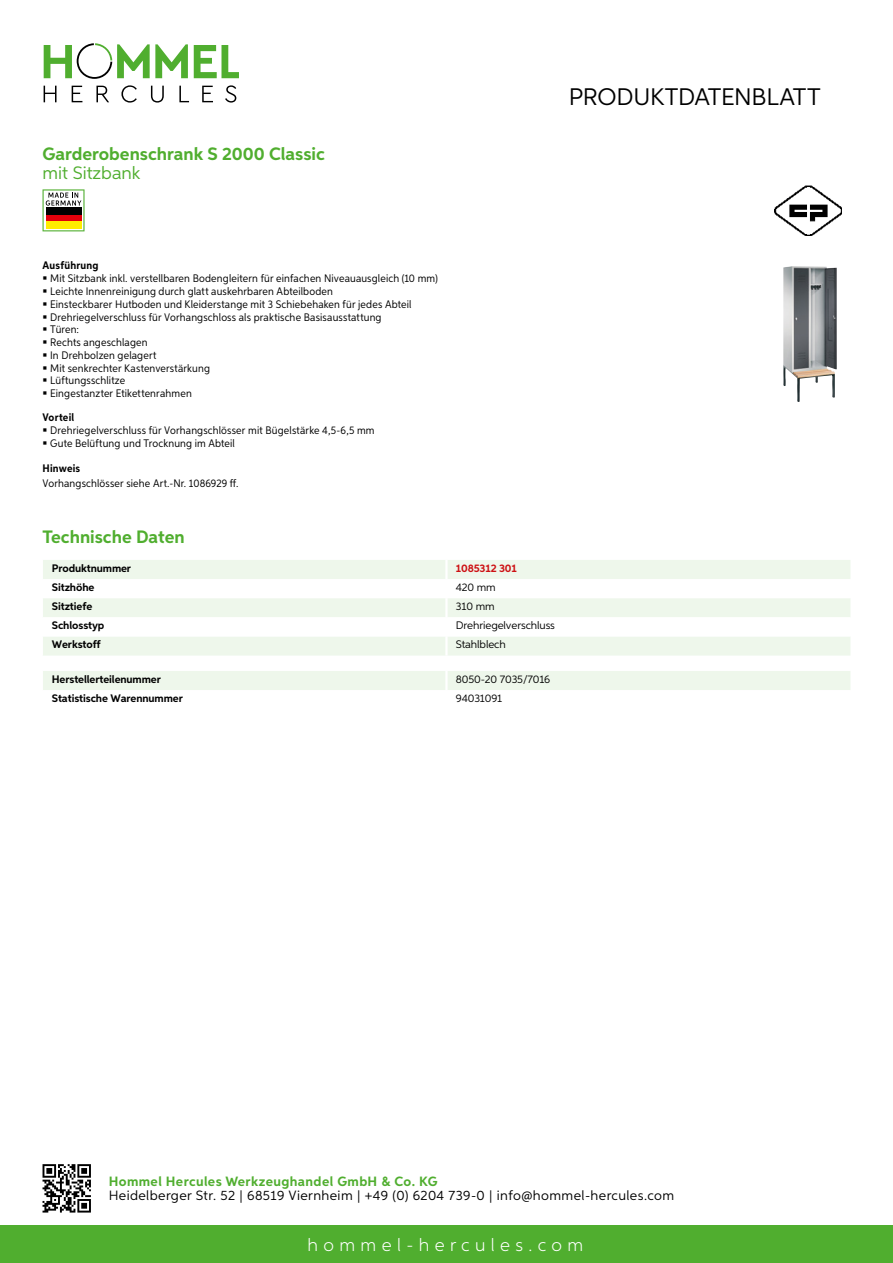
<style>
.page{position:relative;width:893px;height:1263px;background:#fff}
.page>*{position:absolute;margin:0;border:0;box-sizing:border-box;transform-origin:0 0}
.t1{font:24px "Aspira";letter-spacing:-.01em;color:#000}
.t2{font:700 18px "Aspira";color:#50ae2f}
.t3{font:300 18px "Aspira";letter-spacing:.3em;color:#fff}
.t4{font:18px "Aspira";color:#50ae2f}
.t5{font:13.5px "Aspira";letter-spacing:.03em;color:#000}
.t6{font:700 13.5px "Aspira";letter-spacing:.03em;color:#50ae2f}
.t7{font:10.95px/12.8px "Aspira Nar";letter-spacing:.015em;color:#000}
.t8{font:700 10.95px "Aspira";letter-spacing:-.01em;color:#000}
.t9{font:10.95px "Aspira";letter-spacing:-.01em;color:#000}
.t10{font:700 10.95px "Aspira Nar";letter-spacing:.02em;color:#000}
.t11{font:700 10.95px "Aspira";letter-spacing:-.01em;color:#cd1013}
</style>
<div class="page">
<div style="left:0;top:1226px;width:893px;height:37px;background:#50ae2f"></div>
<svg style="left:43px;top:1164px;width:48px;height:48px"></svg>
<svg style="left:194px;top:45px;width:45px;height:33px"></svg>
<svg style="left:44px;top:43px;width:144px;height:36px"></svg>
<svg style="left:44px;top:86px;width:13px;height:16px"></svg>
<svg style="left:72px;top:86px;width:10px;height:16px"></svg>
<svg style="left:96px;top:86px;width:13px;height:16px"></svg>
<svg style="left:121px;top:85px;width:16px;height:18px"></svg>
<svg style="left:151px;top:86px;width:13px;height:17px"></svg>
<svg style="left:179px;top:86px;width:10px;height:16px"></svg>
<svg style="left:202px;top:86px;width:11px;height:16px"></svg>
<svg style="left:225px;top:85px;width:11px;height:18px"></svg>
<div style="left:43px;top:560px;width:807px;height:96px;background:#eef7eb"></div>
<svg style="left:43px;top:579px;width:807px;height:57px"></svg>
<hr style="left:445px;top:560px;width:3px;height:19px;background:#fff">
<hr style="left:445px;top:579px;width:3px;height:19px;background:#fff">
<hr style="left:445px;top:598px;width:3px;height:19px;background:#fff">
<hr style="left:445px;top:617px;width:3px;height:19px;background:#fff">
<hr style="left:445px;top:636px;width:3px;height:20px;background:#fff">
<div style="left:43px;top:671px;width:807px;height:19px;background:#eef7eb"></div>
<svg style="left:43px;top:189px;width:42px;height:42px"></svg>
<div style="left:46px;top:214px;width:35px;height:7px;background:#e3000b"></div>
<div style="left:46px;top:208px;width:35px;height:7px;background:#000"></div>
<div style="left:46px;top:221px;width:35px;height:7px;background:#ffed00"></div>
<img style="left:783px;top:266px;width:54px;height:136px">
<img style="left:775px;top:185px;width:67px;height:50px">
<h2 class="t2" style="left:43px;top:142px;width:284px">Garderobenschrank S 2000 Classic</h2>
<h2 class="t4" style="left:43px;top:162px;width:99px">mit Sitzbank</h2>
<h1 class="t1" style="left:569px;top:82px;width:253px">Produktdatenblatt</h1>
<p class="t10" style="left:43px;top:259px;width:58px">Ausführung</p>
<p class="t7" style="left:50px;top:272px;width:389px">Mit Sitzbank inkl. verstellbaren Bodengleitern für einfachen Niveauausgleich (10 mm)<br>Leichte Innenreinigung durch glatt auskehrbaren Abteilboden<br>Einsteckbarer Hutboden und Kleiderstange mit 3 Schiebehaken für jedes Abteil Drehriegelverschluss für Vorhangschloss als praktische Basisausstattung<br>Türen:<br>Rechts angeschlagen<br>In Drehbolzen gelagert<br>Mit senkrechter Kastenverstärkung<br>Lüftungsschlitze<br>Eingestanzter Etikettenrahmen</p>
<p class="t10" style="left:43px;top:411px;width:33px">Vorteil</p>
<p class="t7" style="left:50px;top:424px;width:326px">Drehriegelverschluss für Vorhangschlösser mit Bügelstärke 4,5-6,5 mm<br>Gute Belüftung und Trocknung im Abteil</p>
<p class="t10" style="left:43px;top:462px;width:39px">Hinweis</p>
<p class="t7" style="left:43px;top:477px;width:197px">Vorhangschlösser siehe Art.-Nr. 1086929 ff.</p>
<h2 class="t2" style="left:43px;top:526px;width:144px">Technische Daten</h2>
<p class="t8" style="left:52px;top:561px;width:81px">Produktnummer</p>
<p class="t11" style="left:456px;top:561px;width:62px">1085312 301</p>
<p class="t8" style="left:52px;top:580px;width:44px">Sitzhöhe</p>
<p class="t9" style="left:456px;top:580px;width:41px">420 mm</p>
<p class="t8" style="left:52px;top:600px;width:42px">Sitztiefe</p>
<p class="t9" style="left:456px;top:600px;width:40px">310 mm</p>
<p class="t8" style="left:52px;top:619px;width:54px">Schlosstyp</p>
<p class="t9" style="left:456px;top:619px;width:101px">Drehriegelverschluss</p>
<p class="t8" style="left:52px;top:638px;width:50px">Werkstoff</p>
<p class="t9" style="left:456px;top:638px;width:51px">Stahlblech</p>
<p class="t8" style="left:52px;top:672px;width:111px">Herstellerteilenummer</p>
<p class="t9" style="left:456px;top:672px;width:96px">8050-20 7035/7016</p>
<p class="t8" style="left:52px;top:691px;width:132px">Statistische Warennummer</p>
<p class="t9" style="left:456px;top:692px;width:48px">94031091</p>
<p class="t6" style="left:109px;top:1172px;width:330px">Hommel Hercules Werkzeughandel GmbH &amp; Co. KG</p>
<p class="t5" style="left:109px;top:1187px;width:567px">Heidelberger Str. 52 | 68519 Viernheim | +49 (0) 6204 739-0 | info@hommel-hercules.com</p>
<h2 class="t3" style="left:307px;top:1234px;width:277px">hommel-hercules.com</h2>
</div>
